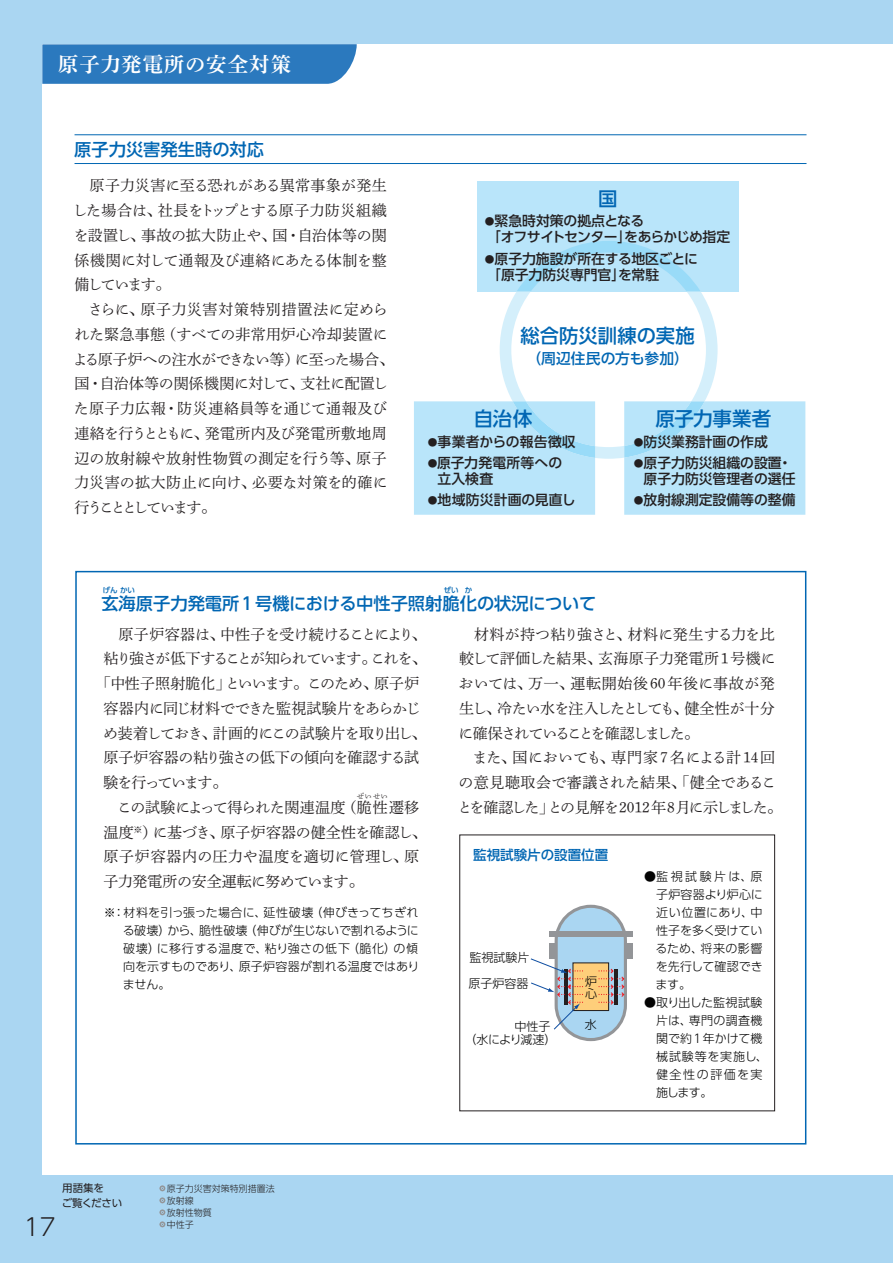
<style>
.page{position:relative;width:893px;height:1263px;background:#aad6f2}
.page>*{position:absolute;margin:0;border:0;box-sizing:border-box;transform-origin:0 0}
.t1{font:24px "UD Shin Go Pro Light 90 pv RKSJ H";color:#231f20}
.t2{font:20.55px "Shuei Min Pro B 90 pv RKSJ H";letter-spacing:.05em;color:#fff}
.t3{font:19.5px "UD Shin Go Pro Medium 90 pv RKSJ H";letter-spacing:-.005em;color:#0166b3}
.t4{font:19.35px "UD Shin Go Pro Medium 90 pv RKSJ H";color:#0166b3}
.t5{font:17.25px "UD Shin Go Pro Medium 90 pv RKSJ H";color:#0166b3}
.t6{font:15px/24.8px "Shuei Min Pr 5 L 90 pv RKSJ H";letter-spacing:-.015em;color:#231f20}
.t7{font:15px "Shuei Min Pr 5 L 90 pv RKSJ H";letter-spacing:-.11em;color:#231f20}
.t8{font:15px "Shuei Min Pr 5 L 90 pv RKSJ H";letter-spacing:-.035em;color:#231f20}
.t9{font:15px "Shuei Min Pr 5 L 90 pv RKSJ H";letter-spacing:-.05em;color:#231f20}
.t10{font:15px "Shuei Min Pr 5 L 90 pv RKSJ H";letter-spacing:-.115em;color:#231f20}
.t11{font:14.7px "UD Shin Go Pro Medium 90 pv RKSJ H";letter-spacing:.005em;color:#0166b3}
.t12{font:13.8px/16.2px "UD Shin Go Pro Medium 90 pv RKSJ H";color:#231f20}
.t13{font:13.8px/16.2px "UD Shin Go Pro Medium 90 pv RKSJ H";letter-spacing:-.03em;color:#231f20}
.t14{font:13.5px "UD Shin Go Pro Medium 90 pv RKSJ H";color:#0166b3}
.t15{font:12px/18px "UD Shin Go Pro Light 90 pv RKSJ H";letter-spacing:.01em;color:#030303}
.t16{font:12px/12.6px "UD Shin Go Pro Light 90 pv RKSJ H";letter-spacing:-.035em;color:#030303}
.t17{font:10.5px/15px "UD Shin Go Pro Regular 90 pv RKSJ H";letter-spacing:-.025em;color:#231f20}
.t18{font:9px/12px "UD Shin Go Pro Light 90 pv RKSJ H";color:#231f20}
.t19{font:7.5px "UD Shin Go Pro Medium 90 pv RKSJ H";color:#0166b3}
.t20{font:7.5px "Shuei Min Pr 5 L 90 pv RKSJ H";color:#231f20}
.s1{font-size:9.6px}
.s2{color:#939598}
</style>
<div class="page">
<div style="left:43px;top:44px;width:850px;height:1131px;background:#fff"></div>
<svg style="left:42px;top:44px;width:315px;height:40px;background:#327dc0"></svg>
<hr style="left:75px;top:134px;width:731px;height:1px;background:#0166b3">
<hr style="left:75px;top:163px;width:731px;height:1px;background:#0166b3">
<div style="left:459px;top:835px;width:316px;height:276px;border:1px solid #231f20"></div>
<div style="left:477px;top:181px;width:261px;height:110px;background:#b9e5fa"></div>
<svg style="left:414px;top:241px;width:391px;height:274px"></svg>
<div style="left:556px;top:906px;width:69px;height:134px;background:#aad6f2;border-radius:35px"></div>
<div style="left:555px;top:905px;width:72px;height:136px;border:3px solid #939598;border-radius:35px"></div>
<div style="left:573px;top:963px;width:36px;height:48px;background:#fece7a"></div>
<div style="left:572px;top:962px;width:37px;height:49px;border:1px solid #231f20"></div>
<div style="left:625px;top:943px;width:7px;height:15px;background:#939598"></div>
<div style="left:549px;top:931px;width:83px;height:6px;background:#939598"></div>
<div style="left:549px;top:943px;width:7px;height:15px;background:#939598"></div>
<svg style="left:598px;top:968px;width:27px;height:38px"></svg>
<svg style="left:530px;top:958px;width:53px;height:72px"></svg>
<p class="t2" style="left:58px;top:57px;width:235px">原子力発電所の安全対策</p>
<p class="t5" style="left:74px;top:143px;width:191px">原子力災害発生時の対応</p>
<p class="t6" style="left:73px;top:175px;width:323px">　原子力災害に至る恐れがある異常事象が発生した場合は、社長をトップとする原子力防災組織を設置し、事故の拡大防止や、国・自治体等の関係機関に対して通報及び連絡にあたる体制を整備しています。<br>　さらに、原子力災害対策特別措置法に定められた緊急事態（すべての非常用炉心冷却装置による原子炉への注水ができない等）に至った場合、国・自治体等の関係機関に対して、支社に配置した原子力広報・防災連絡員等を通じて通報及び連絡を行うとともに、発電所内及び発電所敷地周辺の放射線や放射性物質の測定を行う等、原子力災害の拡大防止に向け、必要な対策を的確に行うこととしています。</p>
<p class="t3" style="left:598px;top:191px;width:21px">国</p>
<p class="t13" style="left:485px;top:215px;width:247px"><span class="s1">●</span>緊急時対策の拠点となる<br>「オフサイトセンター」をあらかじめ指定</p>
<p class="t12" style="left:485px;top:252px;width:215px"><span class="s1">●</span>原子力施設が所在する地区ごとに「原子力防災専門官」を常駐</p>
<p class="t4" style="left:520px;top:329px;width:176px">総合防災訓練の実施</p>
<p class="t11" style="left:526px;top:353px;width:164px">（周辺住民の方も参加）</p>
<p class="t3" style="left:474px;top:411px;width:60px">自治体</p>
<p class="t12" style="left:428px;top:435px;width:149px"><span class="s1">●</span>事業者からの報告徴収</p>
<p class="t12" style="left:437px;top:457px;width:126px;text-indent:-10px"><span class="s1">●</span>原子力発電所等への立入検査</p>
<p class="t12" style="left:428px;top:494px;width:149px"><span class="s1">●</span>地域防災計画の見直し</p>
<p class="t3" style="left:655px;top:411px;width:117px">原子力事業者</p>
<p class="t12" style="left:634px;top:435px;width:135px"><span class="s1">●</span>防災業務計画の作成</p>
<p class="t12" style="left:634px;top:457px;width:163px;text-align:right"><span class="s1">●</span>原子力防災組織の設置・原子力防災管理者の選任</p>
<p class="t12" style="left:634px;top:494px;width:163px"><span class="s1">●</span>放射線測定設備等の整備</p>
<p class="t19" style="left:103px;top:587px;width:34px">げん かい</p>
<p class="t19" style="left:444px;top:587px;width:30px">ぜい か</p>
<p class="t6" style="left:103px;top:624px;width:325px">　原子炉容器は、中性子を受け続けることにより、</p>
<p class="t7" style="left:103px;top:653px;width:325px">粘り強さが低下することが知られています。これを、</p>
<p class="t8" style="left:96px;top:678px;width:325px">「中性子照射脆化」といいます。このため、原子炉</p>
<p class="t6" style="left:103px;top:698px;width:319px">容器内に同じ材料でできた監視試験片をあらかじ</p>
<p class="t9" style="left:103px;top:727px;width:325px">め装着しておき、計画的にこの試験片を取り出し、</p>
<p class="t6" style="left:103px;top:747px;width:317px">原子炉容器の粘り強さの低下の傾向を確認する試</p>
<p class="t10" style="left:103px;top:777px;width:125px">験を行っています。</p>
<p class="t6" style="left:103px;top:797px;width:317px">　この試験によって得られた関連温度（脆性遷移</p>
<p class="t5" style="left:101px;top:597px;width:496px">玄海原子力発電所1号機における中性子照射脆化の状況について</p>
<p class="t6" style="left:457px;top:624px;width:326px">　材料が持つ粘り強さと、材料に発生する力を比較して評価した結果、玄海原子力発電所1号機においては、万一、運転開始後60年後に事故が発生し、冷たい水を注入したとしても、健全性が十分に確保されていることを確認しました。<br>　また、国においても、専門家 7 名による計 14回の意見聴取会で審議された結果、「健全であることを確認した」との見解を2012年8月に示しました。</p>
<p class="t14" style="left:473px;top:850px;width:137px">監視試験片の設置位置</p>
<p class="t15" style="left:655px;top:869px;width:109px;text-align:justify;text-indent:-12px">●監視試験片は、原子炉容器より炉心に近い位置にあり、中性子を多く受けているため、将来の影響を先行して確認できます。</p>
<p class="t15" style="left:656px;top:995px;width:113px;text-indent:-12px">●取り出した監視試験片は、専門の調査機関で約1年かけて機械試験等を実施し、健全性の評価を実施します。</p>
<p class="t20" style="left:357px;top:793px;width:33px">ぜいせい</p>
<p class="t6" style="left:103px;top:822px;width:325px">温度<sup>※</sup>）に基づき、原子炉容器の健全性を確認し、原子炉容器内の圧力や温度を適切に管理し、原子力発電所の安全運転に努めています。</p>
<p class="t15" style="left:123px;top:905px;width:298px;text-align:justify;text-indent:-19px">※：材料を引っ張った場合に、延性破壊（伸びきってちぎれる破壊）から、脆性破壊（伸びが生じないで割れるように破壊）に移行する温度で、粘り強さの低下（脆化）の傾向を示すものであり、原子炉容器が割れる温度ではありません。</p>
<p class="t15" style="left:468px;top:946px;width:63px;line-height:26px">監視試験片原子炉容器</p>
<p class="t16" style="left:465px;top:1022px;width:93px;text-indent:50px">中性子（水により減速）</p>
<p class="t15" style="left:585px;top:1017px;width:13px">水</p>
<p class="t15" style="left:585px;top:977px;width:13px;line-height:12px">炉心</p>
<p class="t1" style="left:24px;top:1218px;width:33px">17</p>
<p class="t17" style="left:62px;top:1182px;width:62px">用語集を<br>ご覧ください</p>
<p class="t18" style="left:158px;top:1184px;width:119px"><span class="s2">・</span>原子力災害対策特別措置法<span class="s2">・</span>放射線<br><span class="s2">・</span>放射性物質<br><span class="s2">・</span>中性子</p>
</div>
